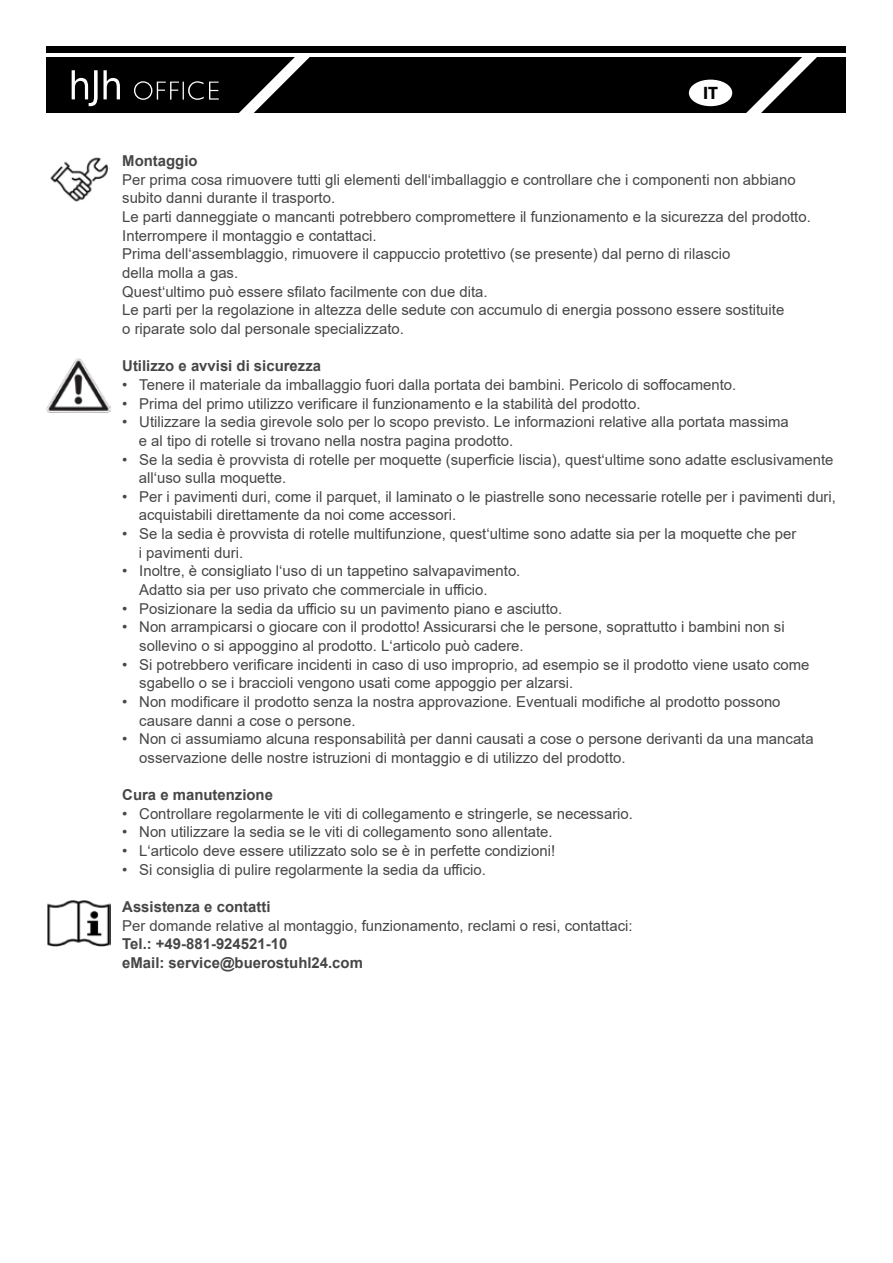
<style>
.page{position:relative;width:893px;height:1263px;background:#fff}
.page>*{position:absolute;margin:0;border:0;box-sizing:border-box;transform-origin:0 0}
.t1{font:700 18px "Myriad Pro";color:#000}
.t2{font:15px/18.6px "Arial";color:#464646}
.t3{font:700 15px/18.6px "Arial";color:#464646}
</style>
<div class="page">
<div style="left:47px;top:57px;width:799px;height:55px;background:#000"></div>
<svg style="left:72px;top:70px;width:48px;height:36px"></svg>
<svg style="left:134px;top:81px;width:85px;height:19px"></svg>
<div style="left:690px;top:80px;width:41px;height:25px;background:#fff;border-radius:50%"></div>
<div style="left:689px;top:80px;width:43px;height:26px;border:2px solid #fff;border-radius:50%"></div>
<svg style="left:226px;top:46px;width:96px;height:67px"></svg>
<svg style="left:733px;top:46px;width:96px;height:67px"></svg>
<div style="left:47px;top:47px;width:799px;height:6px;background:#000"></div>
<img style="left:47px;top:358px;width:64px;height:54px">
<img style="left:47px;top:900px;width:64px;height:47px">
<img style="left:50px;top:157px;width:60px;height:45px">
<p class="t1" style="left:703px;top:81px;width:16px">IT</p>
<p class="t3" style="left:122px;top:152px;width:77px">Montaggio</p>
<p class="t2" style="left:122px;top:170px;width:690px">Per prima cosa rimuovere tutti gli elementi dell‘imballaggio e controllare che i componenti non abbiano subito danni durante il trasporto.<br>Le parti danneggiate o mancanti potrebbero compromettere il funzionamento e la sicurezza del prodotto.<br>Interrompere il montaggio e contattaci.<br>Prima dell‘assemblaggio, rimuovere il cappuccio protettivo (se presente) dal perno di rilascio<br>della molla a gas.<br>Quest‘ultimo può essere sfilato facilmente con due dita.<br>Le parti per la regolazione in altezza delle sedute con accumulo di energia possono essere sostituite<br>o riparate solo dal personale specializzato.</p>
<p class="t3" style="left:122px;top:357px;width:200px">Utilizzo e avvisi di sicurezza</p>
<p class="t2" style="left:122px;top:375px;width:616px">• Tenere il materiale da imballaggio fuori dalla portata dei bambini. Pericolo di soffocamento.</p>
<p class="t2" style="left:122px;top:394px;width:520px">• Prima del primo utilizzo verificare il funzionamento e la stabilità del prodotto.</p>
<p class="t2" style="left:139px;top:413px;width:651px;text-indent:-17px">• Utilizzare la sedia girevole solo per lo scopo previsto. Le informazioni relative alla portata massima e al tipo di rotelle si trovano nella nostra pagina prodotto.</p>
<p class="t2" style="left:139px;top:450px;width:696px;text-indent:-17px">• Se la sedia è provvista di rotelle per moquette (superficie liscia), quest‘ultime sono adatte esclusivamente all‘uso sulla moquette.</p>
<p class="t2" style="left:139px;top:487px;width:699px;text-indent:-17px">• Per i pavimenti duri, come il parquet, il laminato o le piastrelle sono necessarie rotelle per i pavimenti duri, acquistabili direttamente da noi come accessori.</p>
<p class="t2" style="left:139px;top:524px;width:659px;text-indent:-17px">• Se la sedia è provvista di rotelle multifunzione, quest‘ultime sono adatte sia per la moquette che per i pavimenti duri.</p>
<p class="t2" style="left:139px;top:562px;width:383px;text-indent:-17px">• Inoltre, è consigliato l‘uso di un tappetino salvapavimento.<br>Adatto sia per uso privato che commerciale in ufficio.</p>
<p class="t2" style="left:122px;top:599px;width:442px">• Posizionare la sedia da ufficio su un pavimento piano e asciutto.</p>
<p class="t2" style="left:139px;top:618px;width:647px;text-indent:-17px">• Non arrampicarsi o giocare con il prodotto! Assicurarsi che le persone, soprattutto i bambini non si sollevino o si appoggino al prodotto. L‘articolo può cadere.</p>
<p class="t2" style="left:139px;top:655px;width:672px;text-indent:-17px">• Si potrebbero verificare incidenti in caso di uso improprio, ad esempio se il prodotto viene usato come sgabello o se i braccioli vengono usati come appoggio per alzarsi.</p>
<p class="t2" style="left:139px;top:692px;width:643px;text-indent:-17px">• Non modificare il prodotto senza la nostra approvazione. Eventuali modifiche al prodotto possono causare danni a cose o persone.</p>
<p class="t2" style="left:139px;top:729px;width:676px;text-indent:-17px">• Non ci assumiamo alcuna responsabilità per danni causati a cose o persone derivanti da una mancata osservazione delle nostre istruzioni di montaggio e di utilizzo del prodotto.</p>
<p class="t3" style="left:122px;top:786px;width:152px">Cura e manutenzione</p>
<p class="t2" style="left:122px;top:804px;width:512px">• Controllare regolarmente le viti di collegamento e stringerle, se necessario.</p>
<p class="t2" style="left:122px;top:823px;width:432px">• Non utilizzare la sedia se le viti di collegamento sono allentate.</p>
<p class="t2" style="left:122px;top:841px;width:434px">• L‘articolo deve essere utilizzato solo se è in perfette condizioni!</p>
<p class="t2" style="left:122px;top:860px;width:365px">• Si consiglia di pulire regolarmente la sedia da ufficio.</p>
<p class="t3" style="left:122px;top:898px;width:150px">Assistenza e contatti</p>
<p class="t2" style="left:122px;top:916px;width:512px">Per domande relative al montaggio, funzionamento, reclami o resi, contattaci:</p>
<p class="t3" style="left:122px;top:935px;width:242px">Tel.: +49-881-924521-10<br>eMail: service@buerostuhl24.com</p>
</div>
